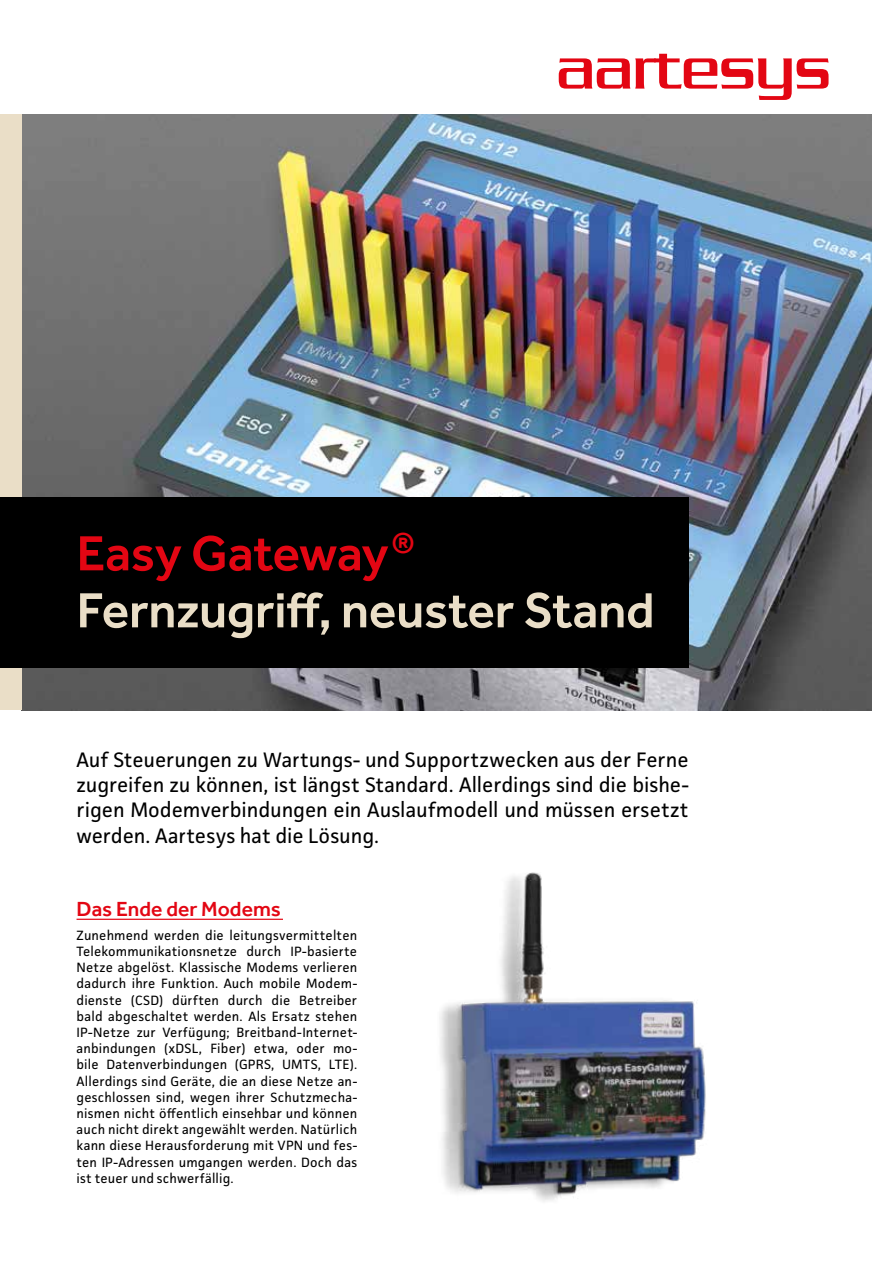
<style>
.page{position:relative;width:893px;height:1263px;background:#fff}
.page>*{position:absolute;margin:0;border:0;box-sizing:border-box;transform-origin:0 0}
.t1{font:500 51px/57px "Effra";letter-spacing:-.005em;color:#eadec7}
.t2{font:21px/25.2px "Facit";color:#000;text-align:justify}
.t3{font:500 21px "Effra";color:#e30613}
.t4{font:13.5px/16.2px "Facit";letter-spacing:.01em;color:#000;text-align:justify}
.s1{color:#e30613}
</style>
<div class="page">
<img style="left:21px;top:115px;width:851px;height:595px">
<div style="left:0;top:115px;width:21px;height:595px;background:#eadec7"></div>
<svg style="left:559px;top:54px;width:269px;height:45px"></svg>
<div style="left:0;top:497px;width:689px;height:171px;background:#000"></div>
<img style="left:439px;top:872px;width:267px;height:330px">
<hr style="left:77px;top:919px;width:206px;height:1px;background:#e30613">
<h1 class="t1" style="left:77px;top:524px;width:579px"><span class="s1">Easy Gateway</span><sup>®<br></sup>Fernzugriff, neuster Stand</h1>
<h2 class="t2" style="left:77px;top:747px;width:614px">Auf Steuerungen zu Wartungs- und Supportzwecken aus der Ferne zugreifen zu können, ist längst Standard. Allerdings sind die bishe&shy;rigen Modemverbindungen ein Auslaufmodell und müssen ersetzt werden. Aartesys hat die Lösung.</h2>
<h2 class="t3" style="left:77px;top:896px;width:206px">Das Ende der Modems</h2>
<p class="t4" style="left:77px;top:927px;width:282px">Zunehmend werden die leitungsvermittelten Telekommunikationsnetze durch IP-basierte Netze abgelöst. Klassische Modems verlieren dadurch ihre Funktion. Auch mobile Modem&shy;dienste (CSD) dürften durch die Betreiber bald abgeschaltet werden. Als Ersatz stehen IP-Netze zur Verfügung; Breitband-Internet&shy;anbindungen (xDSL, Fiber) etwa, oder mo&shy;bile Datenverbindungen (GPRS, UMTS, LTE).<br>Allerdings sind Geräte, die an diese Netze an&shy;geschlossen sind, wegen ihrer Schutzmecha&shy;nismen nicht öffentlich einsehbar und können auch nicht direkt angewählt werden. Natürlich kann diese Herausforderung mit VPN und fes&shy;ten IP-Adressen umgangen werden. Doch das ist teuer und schwerfällig.</p>
</div>
